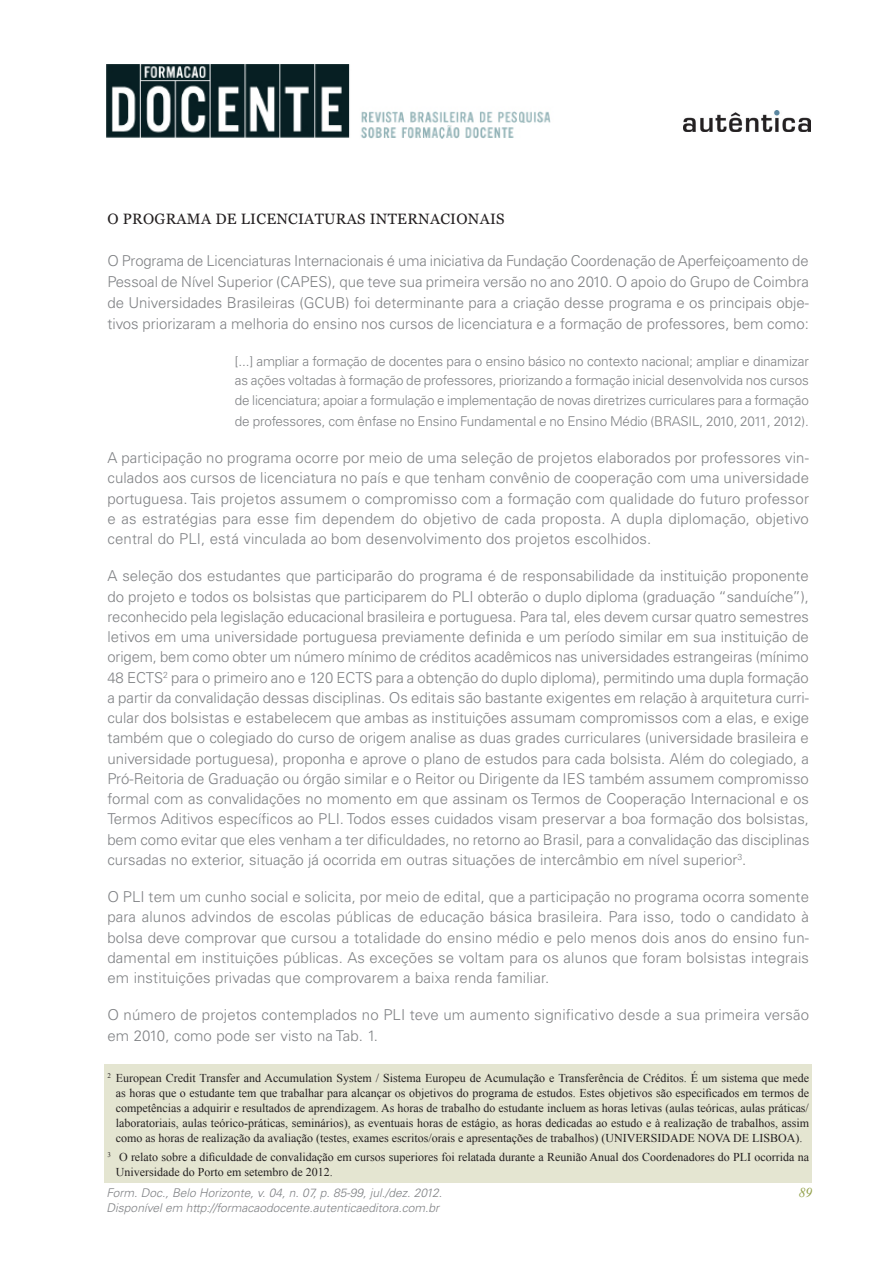
<style>
.page{position:relative;width:893px;height:1263px;background:#fff}
.page>*{position:absolute;margin:0;border:0;box-sizing:border-box;transform-origin:0 0}
.Texto_corrido{font:300 15px/20.2px "Univers LT Std";letter-spacing:.01em;color:#808285;text-align:justify}
.Titulo2{font:15px "Georgia";letter-spacing:.02em;color:#231f20}
.Recuado{font:300 13.5px/19.5px "Univers LT Std";letter-spacing:-.01em;color:#808285;text-align:justify}
.t1{font:italic 13.5px "Times New Roman";color:#919f48}
.Nota_de_Rodape{font:12px/15px "Times New Roman";color:#231f20;text-align:justify}
.t2{font:italic 300 12px "Univers LT Std";color:#808285}
</style>
<div class="page">
<img style="left:106px;top:65px;width:445px;height:73px">
<img style="left:684px;top:110px;width:126px;height:22px">
<div style="left:104px;top:1064px;width:708px;height:118px;background:#e4e5d1"></div>
<p class="Titulo2" style="left:107px;top:210px;width:399px">O PROGRAMA DE LICENCIATURAS INTERNACIONAIS</p>
<p class="Texto_corrido" style="left:107px;top:250px;width:703px;line-height:21px">O Programa de Licenciaturas Internacionais é uma iniciativa da Fundação Coordenação de Aperfeiçoamento de Pessoal de Nível Superior (CAPES), que teve sua primeira versão no ano 2010. O apoio do Grupo de Coimbra de Universidades Brasileiras (GCUB) foi determinante para a criação desse programa e os principais obje&shy;tivos priorizaram a melhoria do ensino nos cursos de licenciatura e a formação de professores, bem como:</p>
<p class="Recuado" style="left:235px;top:351px;width:575px">[...] ampliar a formação de docentes para o ensino básico no contexto nacional; ampliar e dinamizar as ações voltadas à formação de professores, priorizando a formação inicial desenvolvida nos cursos de licenciatura; apoiar a formulação e implementação de novas diretrizes curriculares para a formação</p>
<p class="Recuado" style="left:235px;top:411px;width:575px">de professores, com ênfase no Ensino Fundamental e no Ensino Médio (BRASIL, 2010, 2011, 2012).</p>
<p class="Texto_corrido" style="left:107px;top:448px;width:703px">A participação no programa ocorre por meio de uma seleção de projetos elaborados por professores vin&shy;culados aos cursos de licenciatura no país e que tenham convênio de cooperação com uma universidade portuguesa. Tais projetos assumem o compromisso com a formação com qualidade do futuro professor e as estratégias para esse fim dependem do objetivo de cada proposta. A dupla diplomação, objetivo central do PLI, está vinculada ao bom desenvolvimento dos projetos escolhidos.</p>
<p class="Texto_corrido" style="left:107px;top:566px;width:704px">A seleção dos estudantes que participarão do programa é de responsabilidade da instituição proponente do projeto e todos os bolsistas que participarem do PLI obterão o duplo diploma (graduação “sanduíche”), reconhecido pela legislação educacional brasileira e portuguesa. Para tal, eles devem cursar quatro semestres letivos em uma universidade portuguesa previamente definida e um período similar em sua instituição de origem, bem como obter um número mínimo de créditos acadêmicos nas universidades estrangeiras (mínimo 48 ECTS<sup>2</sup> para o primeiro ano e 120 ECTS para a obtenção do duplo diploma), permitindo uma dupla formação a partir da convalidação dessas disciplinas. Os editais são bastante exigentes em relação à arquitetura curri&shy;cular dos bolsistas e estabelecem que ambas as instituições assumam compromissos com a elas, e exige também que o colegiado do curso de origem analise as duas grades curriculares (universidade brasileira e universidade portuguesa), proponha e aprove o plano de estudos para cada bolsista. Além do colegiado, a Pró-Reitoria de Graduação ou órgão similar e o Reitor ou Dirigente da IES também assumem compromisso formal com as convalidações no momento em que assinam os Termos de Cooperação Internacional e os Termos Aditivos específicos ao PLI. Todos esses cuidados visam preservar a boa formação dos bolsistas, bem como evitar que eles venham a ter dificuldades, no retorno ao Brasil, para a convalidação das disciplinas cursadas no exterior, situação já ocorrida em outras situações de intercâmbio em nível superior<sup>3</sup>.</p>
<p class="Texto_corrido" style="left:107px;top:887px;width:703px">O PLI tem um cunho social e solicita, por meio de edital, que a participação no programa ocorra somente para alunos advindos de escolas públicas de educação básica brasileira. Para isso, todo o candidato à bolsa deve comprovar que cursou a totalidade do ensino médio e pelo menos dois anos do ensino fun&shy;damental em instituições públicas. As exceções se voltam para os alunos que foram bolsistas integrais em instituições privadas que comprovarem a baixa renda familiar.</p>
<p class="Texto_corrido" style="left:107px;top:1005px;width:703px">O número de projetos contemplados no PLI teve um aumento significativo desde a sua primeira versão em 2010, como pode ser visto na Tab. 1.</p>
<p class="Nota_de_Rodape" style="left:116px;top:1070px;width:695px;text-indent:-8px"><sup>2</sup> European Credit Transfer and Accumulation System / Sistema Europeu de Acumulação e Transferência de Créditos. É um sistema que mede as horas que o estudante tem que trabalhar para alcançar os objetivos do programa de estudos. Estes objetivos são especificados em termos de competências a adquirir e resultados de aprendizagem. As horas de trabalho do estudante incluem as horas letivas (aulas teóricas, aulas práticas/ laboratoriais, aulas teórico-práticas, seminários), as eventuais horas de estágio, as horas dedicadas ao estudo e à realização de trabalhos, assim como as horas de realização da avaliação (testes, exames escritos/orais e apresentações de trabalhos) (UNIVERSIDADE NOVA DE LISBOA).</p>
<p class="Nota_de_Rodape" style="left:116px;top:1150px;width:695px;text-indent:-8px"><sup>3</sup> O relato sobre a dificuldade de convalidação em cursos superiores foi relatada durante a Reunião Anual dos Coordenadores do PLI ocorrida na<br>Universidade do Porto em setembro de 2012.</p>
<p class="t2" style="left:107px;top:1186px;width:337px">Form. Doc., Belo Horizonte, v. 04, n. 07, p. 85-99, jul./dez. 2012.</p>
<p class="t1" style="left:799px;top:1183px;width:15px">89</p>
<p class="t2" style="left:107px;top:1200px;width:334px">Disponível em http://formacaodocente.autenticaeditora.com.br</p>
</div>
